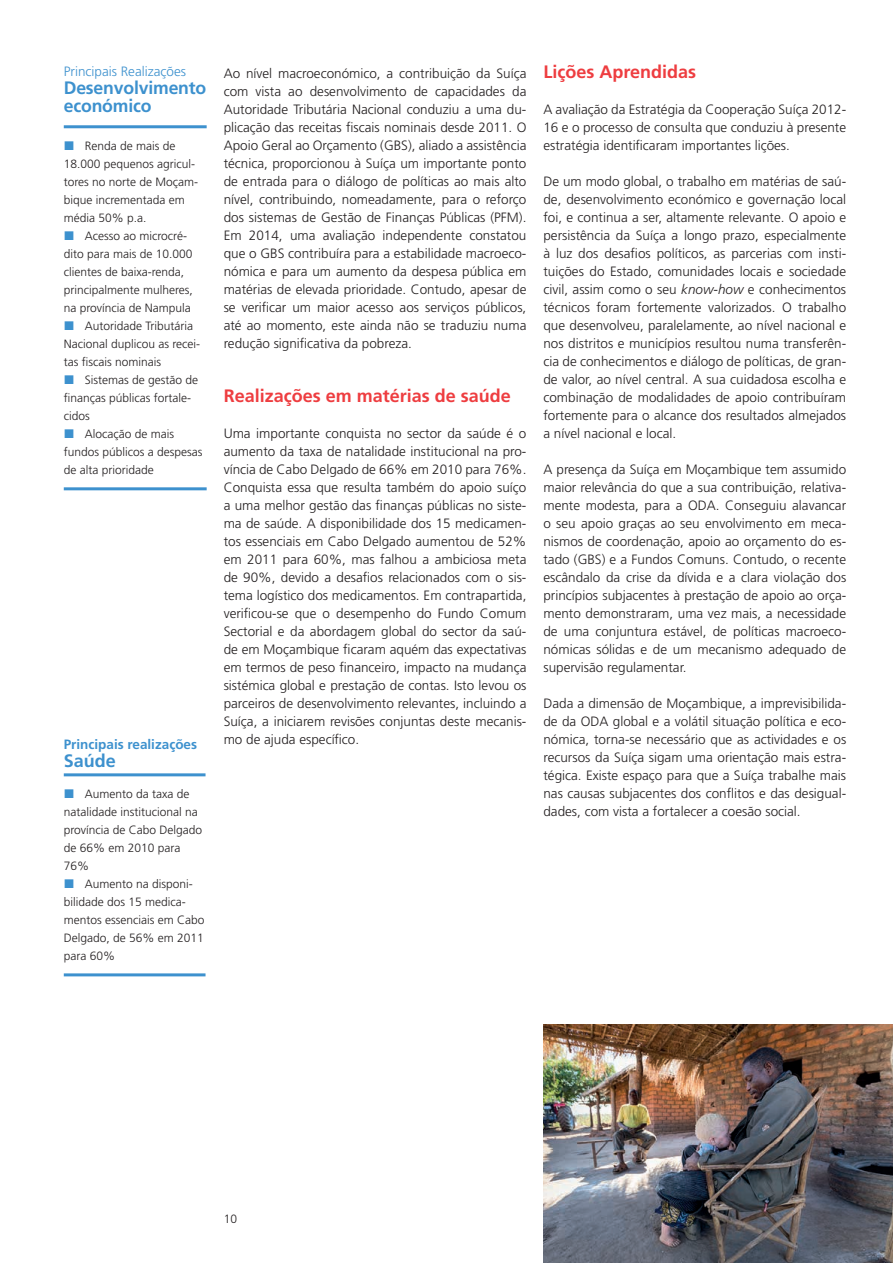
<style>
.page{position:relative;width:893px;height:1263px;background:#fff}
.page>*{position:absolute;margin:0;border:0;box-sizing:border-box;transform-origin:0 0}
._3_12_Zwischentitel{font:700 18px "Frutiger LT Pro";color:#ee3d40}
.Thema_pricipais{font:700 18px/17.9px "Frutiger LT Pro";letter-spacing:-.01em;color:#3d91ce}
._4_Lauftext_9pt{font:300 13.5px/18px "Frutiger LT Pro";color:#231f20;text-align:justify}
.principais{font:300 13.5px "Frutiger LT Pro";color:#3d91ce}
.principais-2{font:700 13.5px "Frutiger LT Pro";color:#3d91ce}
.t1{font:300 12px/18px "Frutiger LT Pro";color:#231f20}
.s1{font-style:italic}
</style>
<div class="page">
<img style="left:543px;top:1025px;width:350px;height:238px">
<hr style="left:64px;top:125px;width:143px;height:3px;background:#3d91ce">
<hr style="left:64px;top:487px;width:143px;height:3px;background:#3d91ce">
<hr style="left:64px;top:773px;width:142px;height:3px;background:#3d91ce">
<hr style="left:64px;top:973px;width:142px;height:3px;background:#3d91ce">
<p class="principais" style="left:64px;top:64px;width:124px">Principais Realizações</p>
<p class="Thema_pricipais" style="left:64px;top:79px;width:144px">Desenvolvimento económico</p>
<p class="t1" style="left:64px;top:136px;width:136px;text-indent:21px">Renda de mais de<br>18.000 pequenos agricul&shy;tores no norte de Moçam&shy;bique incrementada em média 50% p.a.</p>
<p class="t1" style="left:64px;top:226px;width:131px;text-indent:21px">Acesso ao microcré&shy;dito para mais de 10.000 clientes de baixa-renda, principalmente mulheres, na província de Nampula</p>
<p class="t1" style="left:64px;top:316px;width:138px;text-indent:21px">Autoridade Tributária<br>Nacional duplicou as recei&shy;tas fiscais nominais</p>
<p class="t1" style="left:64px;top:370px;width:136px;text-indent:21px">Sistemas de gestão de finanças públicas fortale&shy;cidos</p>
<p class="t1" style="left:64px;top:424px;width:140px;text-indent:21px">Alocação de mais fundos públicos a despesas de alta prioridade</p>
<p class="principais-2" style="left:64px;top:737px;width:135px">Principais realizações</p>
<p class="Thema_pricipais" style="left:64px;top:752px;width:54px">Saúde</p>
<p class="t1" style="left:64px;top:784px;width:140px;text-indent:21px">Aumento da taxa de natalidade institucional na província de Cabo Delgado de 66% em 2010 para<br>76%</p>
<p class="t1" style="left:64px;top:874px;width:142px;text-indent:21px">Aumento na disponi&shy;bilidade dos 15 medica&shy;mentos essenciais em Cabo<br>Delgado, de 56% em 2011 para 60%</p>
<p class="_4_Lauftext_9pt" style="left:224px;top:64px;width:304px">Ao nível macroeconómico, a contribuição da Suíça com vista ao desenvolvimento de capacidades da Autoridade Tributária Nacional conduziu a uma du&shy;plicação das receitas fiscais nominais desde 2011. O Apoio Geral ao Orçamento (GBS), aliado a assistência técnica, proporcionou à Suíça um importante ponto de entrada para o diálogo de políticas ao mais alto nível, contribuindo, nomeadamente, para o reforço dos sistemas de Gestão de Finanças Públicas (PFM).<br>Em 2014, uma avaliação independente constatou que o GBS contribuíra para a estabilidade macroeco&shy;nómica e para um aumento da despesa pública em matérias de elevada prioridade. Contudo, apesar de se verificar um maior acesso aos serviços públicos, até ao momento, este ainda não se traduziu numa redução significativa da pobreza.</p>
<p class="_3_12_Zwischentitel" style="left:224px;top:385px;width:289px">Realizações em matérias de saúde</p>
<p class="_4_Lauftext_9pt" style="left:224px;top:424px;width:304px">Uma importante conquista no sector da saúde é o aumento da taxa de natalidade institucional na pro&shy;víncia de Cabo Delgado de 66% em 2010 para 76%.<br>Conquista essa que resulta também do apoio suíço a uma melhor gestão das finanças públicas no siste&shy;ma de saúde. A disponibilidade dos 15 medicamen&shy;tos essenciais em Cabo Delgado aumentou de 52% em 2011 para 60%, mas falhou a ambiciosa meta de 90%, devido a desafios relacionados com o sis&shy;tema logístico dos medicamentos. Em contrapartida, verificou-se que o desempenho do Fundo Comum Sectorial e da abordagem global do sector da saú&shy;de em Moçambique ficaram aquém das expectativas em termos de peso financeiro, impacto na mudança sistémica global e prestação de contas. Isto levou os parceiros de desenvolvimento relevantes, incluindo a Suíça, a iniciarem revisões conjuntas deste mecanis&shy;mo de ajuda específico.</p>
<p class="_3_12_Zwischentitel" style="left:543px;top:61px;width:154px">Lições Aprendidas</p>
<p class="_4_Lauftext_9pt" style="left:543px;top:100px;width:304px">A avaliação da Estratégia da Cooperação Suíça 2012- 16 e o processo de consulta que conduziu à presente estratégia identificaram importantes lições.</p>
<p class="_4_Lauftext_9pt" style="left:543px;top:172px;width:304px">De um modo global, o trabalho em matérias de saú&shy;de, desenvolvimento económico e governação local foi, e continua a ser, altamente relevante. O apoio e persistência da Suíça a longo prazo, especialmente à luz dos desafios políticos, as parcerias com insti&shy;tuições do Estado, comunidades locais e sociedade civil, assim como o seu <span class="s1">know-how</span> e conhecimentos técnicos foram fortemente valorizados. O trabalho que desenvolveu, paralelamente, ao nível nacional e nos distritos e municípios resultou numa transferên&shy;cia de conhecimentos e diálogo de políticas, de gran&shy;de valor, ao nível central. A sua cuidadosa escolha e combinação de modalidades de apoio contribuíram fortemente para o alcance dos resultados almejados a nível nacional e local.</p>
<p class="_4_Lauftext_9pt" style="left:543px;top:460px;width:304px">A presença da Suíça em Moçambique tem assumido maior relevância do que a sua contribuição, relativa&shy;mente modesta, para a ODA. Conseguiu alavancar o seu apoio graças ao seu envolvimento em meca&shy;nismos de coordenação, apoio ao orçamento do es&shy;tado (GBS) e a Fundos Comuns. Contudo, o recente escândalo da crise da dívida e a clara violação dos princípios subjacentes à prestação de apoio ao orça&shy;mento demonstraram, uma vez mais, a necessidade de uma conjuntura estável, de políticas macroeco&shy;nómicas sólidas e de um mecanismo adequado de supervisão regulamentar.</p>
<p class="_4_Lauftext_9pt" style="left:543px;top:694px;width:304px">Dada a dimensão de Moçambique, a imprevisibilida&shy;de da ODA global e a volátil situação política e eco&shy;nómica, torna-se necessário que as actividades e os recursos da Suíça sigam uma orientação mais estra&shy;tégica. Existe espaço para que a Suíça trabalhe mais nas causas subjacentes dos conflitos e das desigual&shy;dades, com vista a fortalecer a coesão social.</p>
<p class="t1" style="left:224px;top:1209px;width:15px">10</p>
</div>
